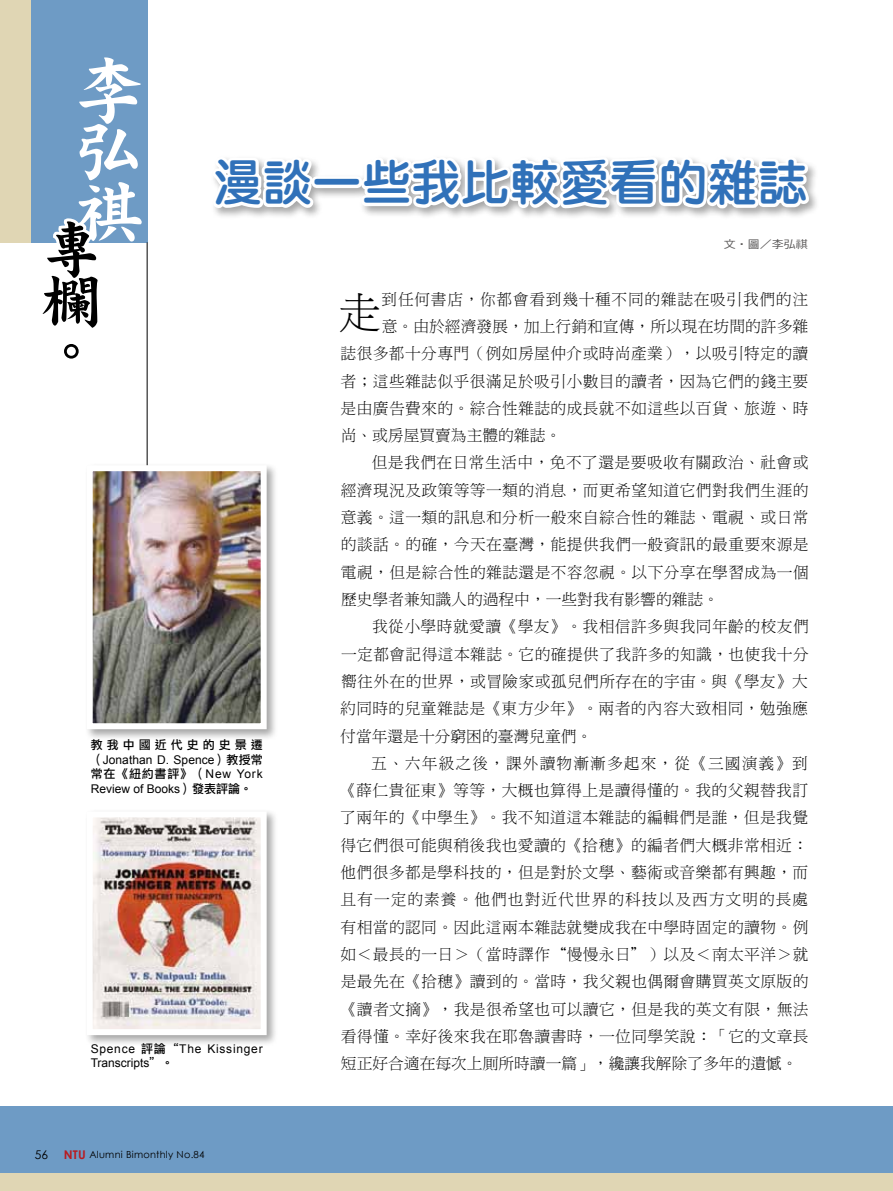
<style>
.page{position:relative;width:893px;height:1191px;background:#fff}
.page>*{position:absolute;margin:0;border:0;box-sizing:border-box;transform-origin:0 0}
.t1{font:72px/61.2px "DF Kai Shu Std W9";color:#fff;text-align:justify}
.t2{font:60px/51px "DF Kai Shu Std W9";color:#000;text-align:justify}
.t3{font:49.5px "DF Yuan Std W8";color:#3071b9}
.t4{font:42.75px "DF Ming Std W3";color:#000}
.t5{font:15.75px "DF Ming Std W3";letter-spacing:.025em;color:#000}
.t6{font:15.75px "DF Ming Std W3";color:#000}
.t7{font:15.75px "DF Ming Std W3";letter-spacing:.065em;color:#000}
.t8{font:15.75px "DF Ming Std W3";letter-spacing:.005em;color:#000}
.t9{font:15.75px "DF Ming Std W3";letter-spacing:.045em;color:#000}
.t10{font:15.75px "DF Ming Std W3";letter-spacing:.07em;color:#000}
.t11{font:12px "Arial";letter-spacing:.005em;color:#000}
.t12{font:12px/14.4px "Arial";letter-spacing:.06em;color:#000}
.t13{font:12px "DF Li Hei Std W5";letter-spacing:.335em;color:#000}
.t14{font:12px "Century Gothic";color:#000}
.t15{font:10.8px "DF Hei Std W5";color:#595757;scale:1.11 1}
.t16{font:9.75px "Century Gothic";letter-spacing:.025em;color:#000}
.s1{font-family:"MS Mincho"}
.s2{font-family:"DF Li Hei Std W5"}
.s3{font-family:"Arial"}
.s4{font-weight:700;font-size:12px;color:#b81c22}
</style>
<div class="page">
<div style="left:0;top:1106px;width:893px;height:83px;background:#6e9bc5"></div>
<div style="left:0;top:1174px;width:893px;height:17px;background:#e0d6b4"></div>
<div style="left:0;top:0;width:147px;height:242px;background:#6e9bc5"></div>
<svg style="left:30px;top:218px;width:92px;height:25px"></svg>
<div style="left:0;top:0;width:31px;height:242px;background:#e0d6b4"></div>
<svg style="left:214px;top:158px;width:599px;height:59px"></svg>
<hr style="left:147px;top:242px;width:1px;height:338px;background:#000">
<div style="left:84px;top:463px;width:194px;height:278px;background:#000;opacity:.35"></div>
<img style="left:84px;top:462px;width:186px;height:270px">
<div style="left:84px;top:809px;width:194px;height:237px;background:#000;opacity:.35"></div>
<img style="left:84px;top:809px;width:186px;height:229px">
<h1 class="t1" style="left:73px;top:58px;width:71px">李弘祺</h1>
<h3 class="t3" style="left:213px;top:156px;width:595px">漫談一些我比較愛看的雜誌</h3>
<h2 class="t2" style="left:41px;top:223px;width:58px">專欄。</h2>
<p class="t15" style="left:724px;top:238px;width:77px">文•圖／李弘祺</p>
<h3 class="t4" style="left:339px;top:290px;width:44px">走</h3>
<p class="t9" style="left:382px;top:291px;width:428px">到任何書店，你都會看到幾十種不同的雜誌在吸引我們的注</p>
<p class="t8" style="left:382px;top:318px;width:428px">意。由於經濟發展，加上行銷和宣傳，所以現在坊間的許多雜</p>
<p class="t5" style="left:340px;top:345px;width:469px">誌很多都十分專門（例如房屋仲介或時尚產業），以吸引特定的讀</p>
<p class="t5" style="left:341px;top:372px;width:469px">者；這些雜誌似乎很滿足於吸引小數目的讀者，因為它們的錢主要</p>
<p class="t5" style="left:341px;top:400px;width:469px">是由廣告費來的。綜合性雜誌的成長就不如這些以百貨、旅遊、時</p>
<p class="t6" style="left:341px;top:427px;width:222px">尚、或房屋買賣為主體的雜誌。</p>
<p class="t5" style="left:372px;top:454px;width:438px">但是我們在日常生活中，免不了還是要吸收有關政治、社會或</p>
<p class="t5" style="left:341px;top:481px;width:469px">經濟現況及政策等等一類的消息，而更希望知道它們對我們生涯的</p>
<p class="t5" style="left:341px;top:509px;width:469px">意義。這一類的訊息和分析一般來自綜合性的雜誌、電視、或日常</p>
<p class="t5" style="left:341px;top:536px;width:469px">的談話。的確，今天在臺灣，能提供我們一般資訊的最重要來源是</p>
<p class="t5" style="left:341px;top:563px;width:469px">電視，但是綜合性的雜誌還是不容忽視。以下分享在學習成為一個</p>
<p class="t6" style="left:341px;top:591px;width:379px">歷史學者兼知識人的過程中，一些對我有影響的雜誌。</p>
<p class="t5" style="left:372px;top:618px;width:438px">我從小學時就愛讀《學友》。我相信許多與我同年齡的校友們</p>
<p class="t5" style="left:341px;top:645px;width:469px">一定都會記得這本雜誌。它的確提供了我許多的知識，也使我十分</p>
<p class="t5" style="left:341px;top:672px;width:468px">嚮往外在的世界，或冒險家或孤兒們所存在的宇宙。與《學友》大</p>
<p class="t5" style="left:340px;top:700px;width:469px">約同時的兒童雜誌是《東方少年》。兩者的內容大致相同，勉強應</p>
<p class="t6" style="left:340px;top:727px;width:253px">付當年還是十分窮困的臺灣兒童們。</p>
<p class="t10" style="left:371px;top:754px;width:438px">五、六年級之後，課外讀物漸漸多起來，從《三國演義》到</p>
<p class="t5" style="left:340px;top:782px;width:469px">《薛仁貴征東》等等，大概也算得上是讀得懂的。我的父親替我訂</p>
<p class="t5" style="left:340px;top:809px;width:469px">了兩年的《中學生》。我不知道這本雜誌的編輯們是誰，但是我覺</p>
<p class="t5" style="left:340px;top:836px;width:469px">得它們很可能與稍後我也愛讀的《拾穗》的編者們大概非常相近：</p>
<p class="t5" style="left:340px;top:864px;width:469px">他們很多都是學科技的，但是對於文學、藝術或音樂都有興趣，而</p>
<p class="t7" style="left:340px;top:891px;width:469px">且有一定的素養。他們也對近代世界的科技以及西方文明的長處</p>
<p class="t5" style="left:341px;top:918px;width:469px">有相當的認同。因此這兩本雜誌就變成我在中學時固定的讀物。例</p>
<p class="t5" style="left:341px;top:945px;width:469px">如<span class="s1">＜</span>最長的一日<span class="s1">＞</span>（當時譯作“慢慢永日”）以及<span class="s1">＜</span>南太平洋<span class="s1">＞</span>就</p>
<p class="t5" style="left:341px;top:973px;width:469px">是最先在《拾穗》讀到的。當時，我父親也偶爾會購買英文原版的</p>
<p class="t5" style="left:341px;top:1000px;width:469px">《讀者文摘》，我是很希望也可以讀它，但是我的英文有限，無法</p>
<p class="t5" style="left:341px;top:1027px;width:469px">看得懂。幸好後來我在耶魯讀書時，一位同學笑說：「它的文章長</p>
<p class="t6" style="left:341px;top:1055px;width:458px">短正好合適在每次上厠所時讀一篇」，纔讓我解除了多年的遺憾。</p>
<p class="t13" style="left:91px;top:738px;width:173px">教我中國近代史的史景遷</p>
<p class="t11" style="left:91px;top:752px;width:173px"><span class="s2">（</span>Jonathan D. Spence<span class="s2">）教授常</span></p>
<p class="t13" style="left:91px;top:767px;width:173px">常在《紐約書評》（<span class="s3">New York</span></p>
<p class="t11" style="left:91px;top:780px;width:163px">Review of Books<span class="s2">）發表評論。</span></p>
<p class="t12" style="left:91px;top:1041px;width:173px">Spence <span class="s2">評論“</span>The Kissinger<br>Transcripts<span class="s2">”。</span></p>
<p class="t14" style="left:35px;top:1146px;width:15px">56</p>
<p class="t16" style="left:64px;top:1147px;width:142px"><span class="s4">NTU</span> Alumni Bimonthly No.84</p>
</div>
